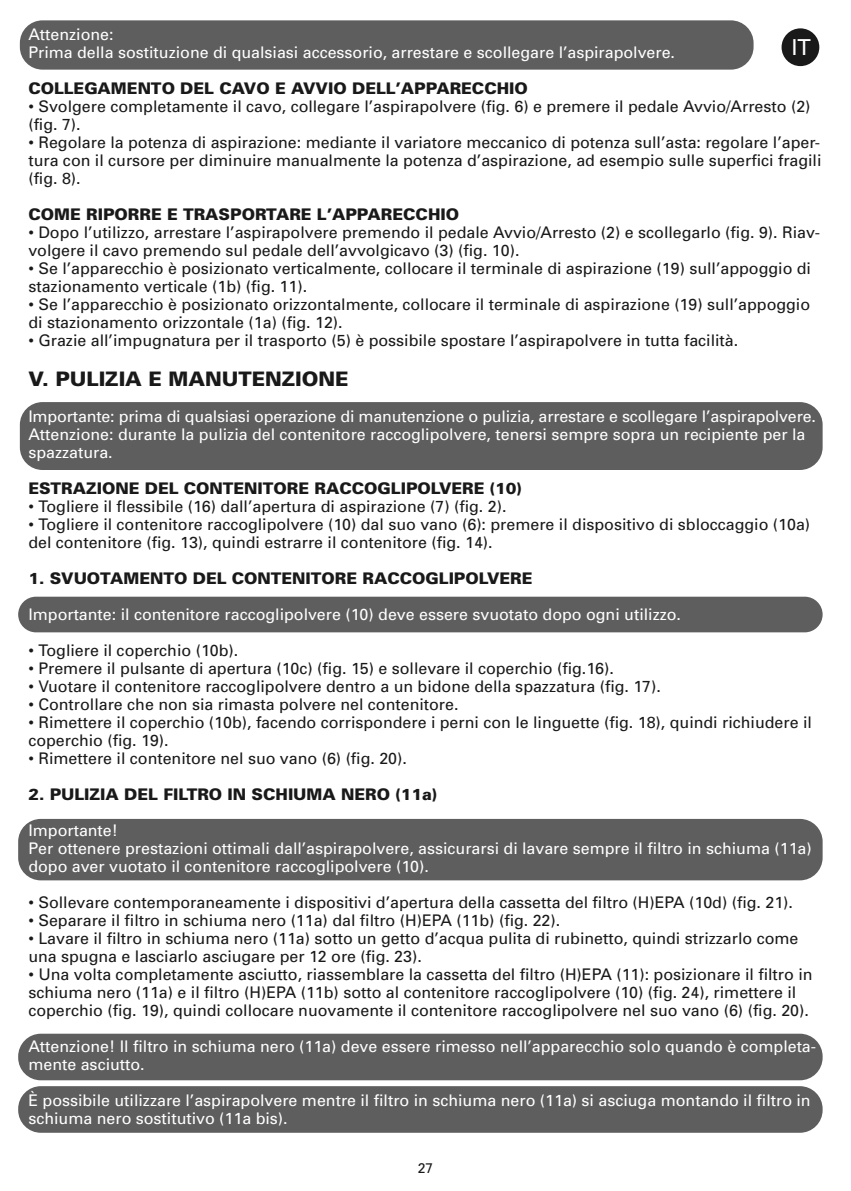
<style>
.page{position:relative;width:851px;height:1191px;background:#fff}
.page>*{position:absolute;margin:0;border:0;box-sizing:border-box;transform-origin:0 0}
.t1{font:22px "Univers";color:#fff}
.t2{font:900 20px "Univers";color:#191919}
.t3{font:16px/18px "Univers";color:#191919}
.t4{font:16px/18px "Univers";color:#fff}
.t5{font:900 16px "Univers";color:#191919}
.t6{font:14px "Univers";color:#191919}
</style>
<div class="page">
<div style="left:18px;top:596px;width:804px;height:36px;background:#5e5e5e;border-radius:18px"></div>
<div style="left:18px;top:819px;width:804px;height:61px;background:#5e5e5e;border-radius:23px"></div>
<div style="left:18px;top:1033px;width:804px;height:47px;background:#5e5e5e;border-radius:23px"></div>
<div style="left:18px;top:1086px;width:804px;height:46px;background:#5e5e5e;border-radius:23px"></div>
<div style="left:20px;top:20px;width:733px;height:50px;background:#5e5e5e;border-radius:23px"></div>
<div style="left:20px;top:402px;width:802px;height:68px;background:#5e5e5e;border-radius:23px"></div>
<div style="left:781px;top:28px;width:38px;height:38px;background:#191919;border-radius:50%"></div>
<p class="t4" style="left:28px;top:27px;width:648px">Attenzione:<br>Prima della sostituzione di qualsiasi accessorio, arrestare e scollegare l’aspirapolvere.</p>
<p class="t5" style="left:28px;top:82px;width:501px">COLLEGAMENTO DEL CAVO E AVVIO DELL’APPARECCHIO</p>
<p class="t3" style="left:28px;top:99px;width:783px">• Svolgere completamente il cavo, collegare l’aspirapolvere (fig. 6) e premere il pedale Avvio/Arresto (2) (fig. 7).</p>
<p class="t3" style="left:28px;top:135px;width:794px;text-align:justify">• Regolare la potenza di aspirazione: mediante il variatore meccanico di potenza sull’asta: regolare l’aper&shy;tura con il cursore per diminuire manualmente la potenza d’aspirazione, ad esempio sulle superfici fragili (fig. 8).</p>
<p class="t5" style="left:28px;top:208px;width:432px">COME RIPORRE E TRASPORTARE L’APPARECCHIO</p>
<p class="t3" style="left:28px;top:225px;width:793px">• Dopo l’utilizzo, arrestare l’aspirapolvere premendo il pedale Avvio/Arresto (2) e scollegarlo (fig. 9). Riav&shy;volgere il cavo premendo sul pedale dell’avvolgicavo (3) (fig. 10).</p>
<p class="t3" style="left:28px;top:261px;width:784px">• Se l’apparecchio è posizionato verticalmente, collocare il terminale di aspirazione (19) sull’appoggio di stazionamento verticale (1b) (fig. 11).</p>
<p class="t3" style="left:28px;top:297px;width:783px">• Se l’apparecchio è posizionato orizzontalmente, collocare il terminale di aspirazione (19) sull’appoggio di stazionamento orizzontale (1a) (fig. 12).</p>
<p class="t3" style="left:28px;top:333px;width:711px">• Grazie all’impugnatura per il trasporto (5) è possibile spostare l’aspirapolvere in tutta facilità.</p>
<p class="t2" style="left:28px;top:371px;width:321px">V. PULIZIA E MANUTENZIONE</p>
<p class="t4" style="left:28px;top:409px;width:789px">Importante: prima di qualsiasi operazione di manutenzione o pulizia, arrestare e scollegare l’aspirapolvere.<br>Attenzione: durante la pulizia del contenitore raccoglipolvere, tenersi sempre sopra un recipiente per la spazzatura.</p>
<p class="t5" style="left:28px;top:482px;width:495px">ESTRAZIONE DEL CONTENITORE RACCOGLIPOLVERE (10)</p>
<p class="t3" style="left:28px;top:499px;width:479px">• Togliere il flessibile (16) dall’apertura di aspirazione (7) (fig. 2).</p>
<p class="t3" style="left:28px;top:517px;width:783px">• Togliere il contenitore raccoglipolvere (10) dal suo vano (6): premere il dispositivo di sbloccaggio (10a) del contenitore (fig. 13), quindi estrarre il contenitore (fig. 14).</p>
<p class="t5" style="left:28px;top:572px;width:505px">1. SVUOTAMENTO DEL CONTENITORE RACCOGLIPOLVERE</p>
<p class="t4" style="left:28px;top:607px;width:654px">Importante: il contenitore raccoglipolvere (10) deve essere svuotato dopo ogni utilizzo.</p>
<p class="t3" style="left:28px;top:643px;width:211px">• Togliere il coperchio (10b).</p>
<p class="t3" style="left:28px;top:661px;width:587px">• Premere il pulsante di apertura (10c) (fig. 15) e sollevare il coperchio (fig.16).</p>
<p class="t3" style="left:28px;top:679px;width:634px">• Vuotare il contenitore raccoglipolvere dentro a un bidone della spazzatura (fig. 17).</p>
<p class="t3" style="left:28px;top:697px;width:431px">• Controllare che non sia rimasta polvere nel contenitore.</p>
<p class="t3" style="left:28px;top:715px;width:784px">• Rimettere il coperchio (10b), facendo corrispondere i perni con le linguette (fig. 18), quindi richiudere il coperchio (fig. 19).</p>
<p class="t3" style="left:28px;top:751px;width:380px">• Rimettere il contenitore nel suo vano (6) (fig. 20).</p>
<p class="t5" style="left:28px;top:788px;width:410px">2. PULIZIA DEL FILTRO IN SCHIUMA NERO (11a)</p>
<p class="t4" style="left:28px;top:823px;width:784px">Importante!<br>Per ottenere prestazioni ottimali dall’aspirapolvere, assicurarsi di lavare sempre il filtro in schiuma (11a) dopo aver vuotato il contenitore raccoglipolvere (10).</p>
<p class="t3" style="left:28px;top:895px;width:766px">• Sollevare contemporaneamente i dispositivi d’apertura della cassetta del filtro (H)EPA (10d) (fig. 21).</p>
<p class="t3" style="left:28px;top:913px;width:533px">• Separare il filtro in schiuma nero (11a) dal filtro (H)EPA (11b) (fig. 22).</p>
<p class="t3" style="left:28px;top:931px;width:771px">• Lavare il filtro in schiuma nero (11a) sotto un getto d’acqua pulita di rubinetto, quindi strizzarlo come una spugna e lasciarlo asciugare per 12 ore (fig. 23).</p>
<p class="t3" style="left:28px;top:967px;width:785px">• Una volta completamente asciutto, riassemblare la cassetta del filtro (H)EPA (11): posizionare il filtro in schiuma nero (11a) e il filtro (H)EPA (11b) sotto al contenitore raccoglipolvere (10) (fig. 24), rimettere il coperchio (fig. 19), quindi collocare nuovamente il contenitore raccoglipolvere nel suo vano (6) (fig. 20).</p>
<p class="t4" style="left:28px;top:1039px;width:789px">Attenzione! Il filtro in schiuma nero (11a) deve essere rimesso nell’apparecchio solo quando è completa&shy;mente asciutto.</p>
<p class="t4" style="left:28px;top:1093px;width:783px">È possibile utilizzare l’aspirapolvere mentre il filtro in schiuma nero (11a) si asciuga montando il filtro in schiuma nero sostitutivo (11a bis).</p>
<h1 class="t1" style="left:791px;top:39px;width:21px">IT</h1>
<p class="t6" style="left:417px;top:1162px;width:17px">27</p>
</div>
